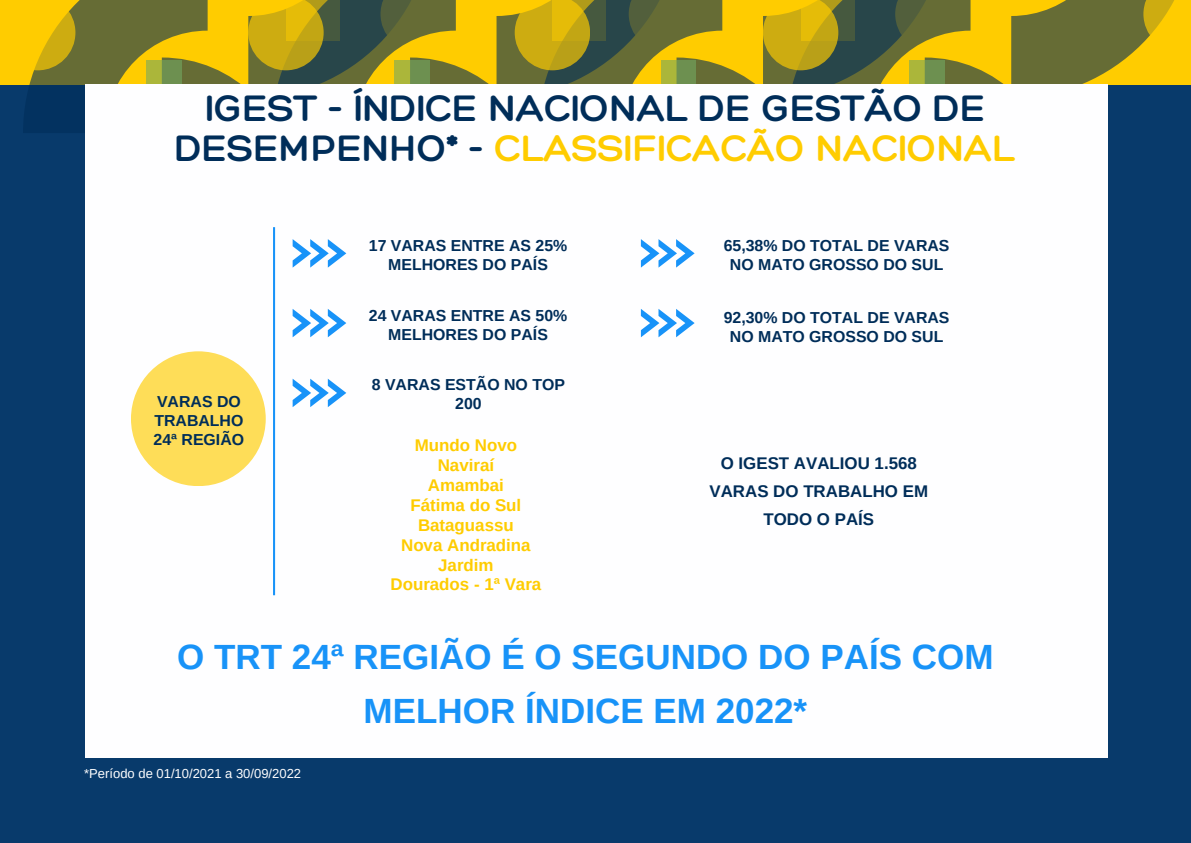
<style>
.page{position:relative;width:1191px;height:843px;background:#fff}
.page>*{position:absolute;margin:0;border:0;box-sizing:border-box;transform-origin:0 0}
.t1{font:300 40px/39.8px "Hero";color:#002d59;text-align:center}
.t2{font:700 35px/54px "Arimo";color:#1893f8;text-align:center}
.t3{font:700 16.9px/20px "Arimo";color:#fc0;text-align:center}
.t4{font:700 16.9px/27.8px "Arimo";color:#002d59;text-align:center}
.t5{font:700 15.9px/18.8px "Arimo";color:#002d59;text-align:center}
.t6{font:13px "Arimo";color:#fefeff}
.s1{color:#fc0}
</style>
<div class="page">
<div style="left:0;top:0;width:1190px;height:842px;background:#083a6b"></div>
<svg style="left:0;top:0;width:1190px;height:188px;background:#88842f"></svg>
<div style="left:85px;top:85px;width:1021px;height:672px;background:#fefeff"></div>
<div style="left:131px;top:351px;width:135px;height:135px;background:#fedd58;border-radius:50%"></div>
<svg style="left:292px;top:239px;width:54px;height:28px"></svg>
<svg style="left:641px;top:239px;width:53px;height:28px"></svg>
<svg style="left:641px;top:309px;width:53px;height:28px"></svg>
<svg style="left:292px;top:309px;width:54px;height:28px"></svg>
<svg style="left:292px;top:378px;width:54px;height:29px"></svg>
<svg style="left:273px;top:227px;width:2px;height:368px"></svg>
<h1 class="t1" style="left:176px;top:87px;width:841px">IGEST - ÍNDICE NACIONAL DE GESTÃO DE<br>DESEMPENHO* - <span class="s1">CLASSIFICAÇÃO NACIONAL</span></h1>
<p class="t5" style="left:154px;top:392px;width:92px;text-align:left">VARAS DO<br>TRABALHO<br>24ª REGIÃO</p>
<p class="t5" style="left:369px;top:236px;width:200px">17 VARAS ENTRE AS 25%<br>MELHORES DO PAÍS</p>
<p class="t5" style="left:723px;top:236px;width:227px">65,38% DO TOTAL DE VARAS<br>NO MATO GROSSO DO SUL</p>
<p class="t5" style="left:369px;top:306px;width:200px">24 VARAS ENTRE AS 50%<br>MELHORES DO PAÍS</p>
<p class="t5" style="left:372px;top:375px;width:195px">8 VARAS ESTÃO NO TOP<br>200</p>
<p class="t3" style="left:390px;top:434px;width:152px">Mundo Novo<br>Naviraí<br>Amambai<br>Fátima do Sul<br>Bataguassu<br>Nova Andradina<br>Jardim<br>Dourados - 1ª Vara</p>
<p class="t5" style="left:723px;top:308px;width:227px">92,30% DO TOTAL DE VARAS<br>NO MATO GROSSO DO SUL</p>
<p class="t4" style="left:709px;top:449px;width:220px">O IGEST AVALIOU 1.568<br>VARAS DO TRABALHO EM<br>TODO O PAÍS</p>
<h2 class="t2" style="left:177px;top:630px;width:817px">O TRT 24ª REGIÃO É O SEGUNDO DO PAÍS COM<br>MELHOR ÍNDICE EM 2022*</h2>
<p class="t6" style="left:84px;top:766px;width:218px">*Período de 01/10/2021 a 30/09/2022</p>
</div>
